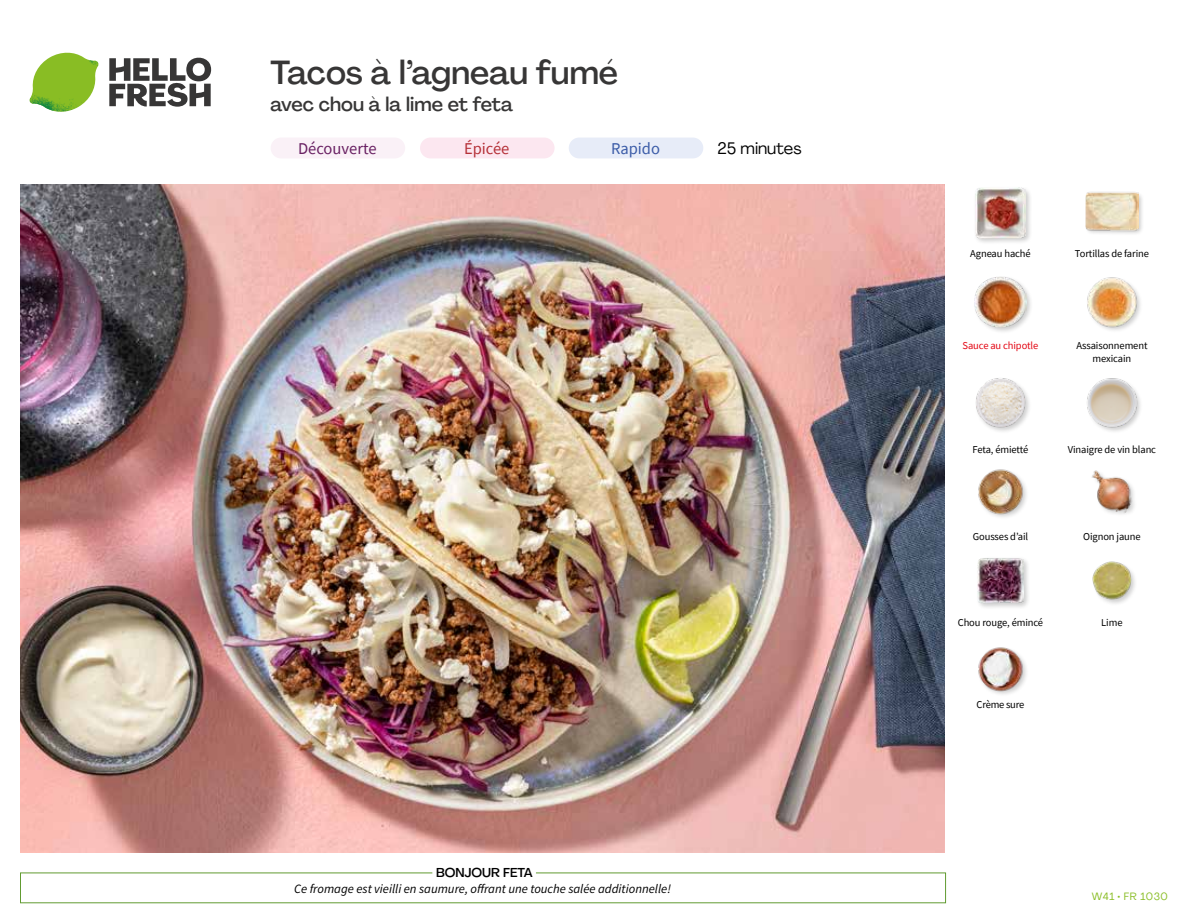
<style>
.page{position:relative;width:1188px;height:918px;background:#fff}
.page>*{position:absolute;margin:0;border:0;box-sizing:border-box;transform-origin:0 0}
.t1{font:500 33px "Agrandir";letter-spacing:-.005em;color:#373636}
.t2{font:500 19.5px "Agrandir";color:#373636}
.t3{font:16.5px "Source Sans Pro";color:#692163}
.t4{font:16.5px "Agrandir";color:#000}
.t5{font:16.5px "Source Sans Pro";color:#3a5ba7}
.t6{font:16.5px "Source Sans Pro";color:#b53138}
.t7{font:italic 12.75px "Source Sans Pro";color:#000}
.t8{font:500 12.75px "Agrandir";color:#000}
.t9{font:10.5px/13.5px "Source Sans Pro";letter-spacing:-.01em;color:#000;text-align:center}
.t10{font:10.5px "Source Sans Pro";letter-spacing:-.01em;color:#e30613}
.t11{font:10.5px "Agrandir";letter-spacing:.05em;color:#89bd24}
</style>
<div class="page">
<svg style="left:109px;top:57px;width:102px;height:50px"></svg>
<svg style="left:34px;top:53px;width:62px;height:40px"></svg>
<img style="left:67px;top:53px;width:32px;height:26px">
<img style="left:33px;top:75px;width:59px;height:11px">
<img style="left:29px;top:79px;width:61px;height:33px">
<img style="left:65px;top:86px;width:27px;height:25px">
<img style="left:21px;top:184px;width:924px;height:668px">
<div style="left:569px;top:138px;width:134px;height:20px;background:#e7ecf8;border-radius:10px"></div>
<div style="left:420px;top:138px;width:135px;height:20px;background:#fce7f0;border-radius:10px"></div>
<div style="left:271px;top:138px;width:134px;height:20px;background:#faf1f7;border-radius:10px"></div>
<img style="left:978px;top:647px;width:49px;height:48px">
<div style="left:1092px;top:561px;width:46px;height:45px;background:#000;opacity:.2"></div>
<img style="left:1092px;top:561px;width:41px;height:41px">
<div style="left:976px;top:556px;width:55px;height:54px;background:#000;opacity:.2"></div>
<img style="left:977px;top:557px;width:47px;height:47px">
<img style="left:1092px;top:470px;width:43px;height:44px">
<img style="left:978px;top:469px;width:49px;height:48px">
<img style="left:1087px;top:378px;width:54px;height:53px">
<img style="left:976px;top:378px;width:53px;height:53px">
<img style="left:1087px;top:277px;width:54px;height:54px">
<div style="left:973px;top:275px;width:60px;height:59px;background:#000;opacity:.2"></div>
<img style="left:975px;top:276px;width:51px;height:52px">
<div style="left:1085px;top:192px;width:59px;height:44px;background:#000;opacity:.2"></div>
<img style="left:1086px;top:192px;width:52px;height:44px">
<div style="left:973px;top:186px;width:60px;height:59px;background:#000;opacity:.2"></div>
<img style="left:975px;top:188px;width:51px;height:51px">
<h1 class="t1" style="left:271px;top:52px;width:349px">Tacos à l’agneau fumé</h1>
<h2 class="t2" style="left:271px;top:92px;width:244px">avec chou à la lime et feta</h2>
<h3 class="t3" style="left:298px;top:138px;width:80px">Découverte</h3>
<h3 class="t6" style="left:464px;top:138px;width:47px">Épicée</h3>
<h3 class="t4" style="left:717px;top:138px;width:86px">25 minutes</h3>
<h3 class="t5" style="left:611px;top:138px;width:50px">Rapido</h3>
<p class="t8" style="left:436px;top:864px;width:98px">BONJOUR FETA</p>
<p class="t7" style="left:294px;top:881px;width:378px">Ce fromage est vieilli en saumure, offrant une touche salée additionnelle!</p>
<p class="t9" style="left:970px;top:246px;width:62px">Agneau haché</p>
<p class="t9" style="left:1075px;top:246px;width:76px">Tortillas de farine</p>
<p class="t10" style="left:963px;top:339px;width:77px">Sauce au chipotle</p>
<p class="t9" style="left:1076px;top:339px;width:73px">Assaisonnement mexicain</p>
<p class="t9" style="left:973px;top:442px;width:57px">Feta, émietté</p>
<p class="t9" style="left:1068px;top:442px;width:90px">Vinaigre de vin blanc</p>
<p class="t9" style="left:973px;top:530px;width:57px">Gousses d’ail</p>
<p class="t9" style="left:958px;top:616px;width:87px">Chou rouge, émincé</p>
<p class="t9" style="left:977px;top:698px;width:49px">Crème sure</p>
<p class="t9" style="left:1083px;top:530px;width:59px">Oignon jaune</p>
<p class="t9" style="left:1101px;top:616px;width:23px">Lime</p>
<p class="t11" style="left:1092px;top:890px;width:78px">W41 • FR 1030</p>
</div>
